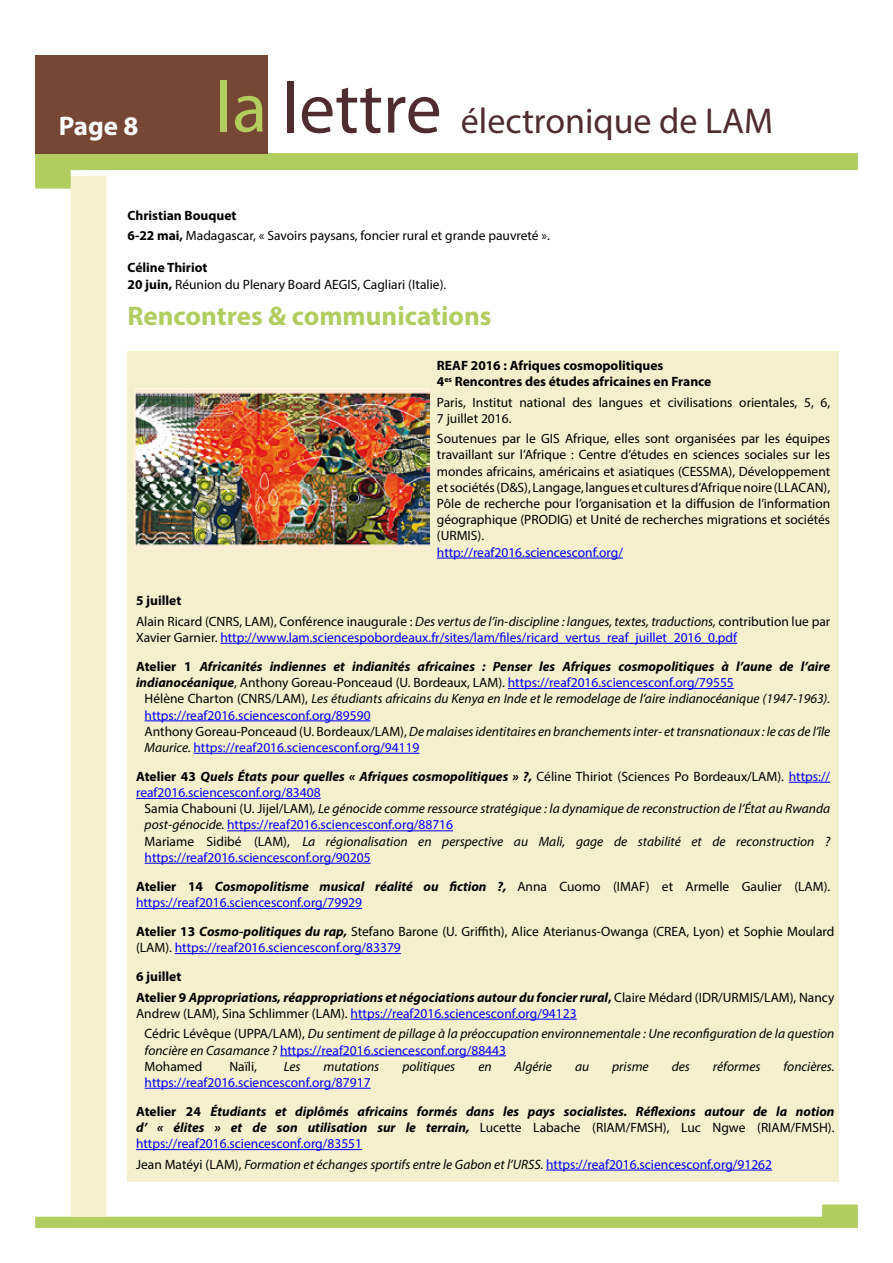
<style>
.page{position:relative;width:893px;height:1263px;background:#fff}
.page>*{position:absolute;margin:0;border:0;box-sizing:border-box;transform-origin:0 0}
.t1{font:36px "Myriad Pro";color:#4e2c30}
.t2{font:700 27px "Myriad Pro";color:#b2cd5f}
.t3{font:700 27px "Myriad Pro";color:#fff}
.t4{font:italic 13.5px/16.2px "Myriad Pro";color:#000}
.t5{font:13.5px/16.2px "Myriad Pro";color:#000}
.t6{font:italic 700 13.5px/16.2px "Myriad Pro";color:#000}
.t7{font:13.5px/29px "Myriad Pro";color:#00f}
.t8{font:700 13.5px/16.2px "Myriad Pro";color:#000}
.s1{font-size:72px;color:#b2cd5e}
.s2{font-size:72px}
.s3{font-weight:700}
.s4{font-style:italic}
.s5{color:#000}
.s6{font-weight:700;color:#000}
.s7{font-weight:700;font-style:italic;color:#000}
.s8{font-style:normal}
.s9{font-style:normal;color:#00f}
.s10{font-weight:400;font-style:normal}
.s11{font-weight:400;font-style:normal;color:#00f}
.s12{font-weight:700;font-style:italic}
.s13{color:#00f}
.s14{font-style:italic;color:#000}
</style>
<div class="page">
<div style="left:128px;top:351px;width:711px;height:831px;background:#f4efcd"></div>
<svg style="left:35px;top:1204px;width:823px;height:24px"></svg>
<div style="left:71px;top:176px;width:35px;height:1041px;background:#f4efcd"></div>
<svg style="left:35px;top:153px;width:823px;height:36px"></svg>
<div style="left:35px;top:55px;width:232px;height:99px;background:#764734"></div>
<hr style="left:437px;top:558px;width:186px;height:1px;background:#00f">
<hr style="left:220px;top:643px;width:517px;height:1px;background:#00f">
<hr style="left:508px;top:688px;width:226px;height:1px;background:#00f">
<hr style="left:145px;top:720px;width:226px;height:1px;background:#00f">
<hr style="left:193px;top:753px;width:226px;height:1px;background:#00f">
<hr style="left:789px;top:782px;width:41px;height:1px;background:#00f">
<hr style="left:136px;top:798px;width:185px;height:1px;background:#00f">
<hr style="left:227px;top:830px;width:226px;height:1px;background:#00f">
<hr style="left:145px;top:863px;width:226px;height:1px;background:#00f">
<hr style="left:136px;top:908px;width:226px;height:1px;background:#00f">
<hr style="left:175px;top:953px;width:226px;height:1px;background:#00f">
<hr style="left:351px;top:1019px;width:226px;height:1px;background:#00f">
<hr style="left:280px;top:1055px;width:226px;height:1px;background:#00f">
<hr style="left:145px;top:1088px;width:226px;height:1px;background:#00f">
<hr style="left:136px;top:1149px;width:226px;height:1px;background:#00f">
<hr style="left:546px;top:1170px;width:226px;height:1px;background:#00f">
<img style="left:135px;top:389px;width:295px;height:160px">
<h2 class="t3" style="left:59px;top:108px;width:81px">Page 8</h2>
<h1 class="t1" style="left:215px;top:98px;width:559px"><span class="s1">la</span> <span class="s2">lettre</span> électronique de LAM</h1>
<p class="t5" style="left:128px;top:205px;width:424px;line-height:20.4px"><span class="s3">Christian Bouquet<br>6-22 mai,</span> Madagascar, « Savoirs paysans, foncier rural et grande pauvreté ».</p>
<p class="t5" style="left:128px;top:260px;width:320px"><span class="s3">Céline Thiriot<br>20 juin,</span> Réunion du Plenary Board AEGIS, Cagliari (Italie).</p>
<h2 class="t2" style="left:128px;top:299px;width:365px">Rencontres &amp; communications</h2>
<p class="t8" style="left:437px;top:357px;width:276px">REAF 2016 : Afriques cosmopolitiques<br>4<sup>es</sup> Rencontres des études africaines en France</p>
<p class="t5" style="left:437px;top:394px;width:395px">Paris, Institut national des langues et civilisations orientales, 5, 6,<br>7 juillet 2016.</p>
<p class="t5" style="left:437px;top:430px;width:395px;text-align:justify">Soutenues par le GIS Afrique, elles sont organisées par les équipes travaillant sur l’Afrique : Centre d’études en sciences sociales sur les mondes africains, américains et asiatiques (CESSMA), Développement et sociétés (D&amp;S), Langage, langues et cultures d’Afrique noire (LLACAN), Pôle de recherche pour l’organisation et la diffusion de l’information géographique (PRODIG) et Unité de recherches migrations et sociétés (URMIS).</p>
<p class="t7" style="left:437px;top:537px;width:188px">http://reaf2016.sciencesconf.org/</p>
<p class="t5" style="left:136px;top:590px;width:696px;line-height:20.4px"><span class="s3">5 juillet<br></span>Alain Ricard (CNRS, LAM), Conférence inaugurale : <span class="s4">Des vertus de l’in-discipline : langues, textes, traductions,</span> contribution lue par</p>
<p class="t7" style="left:136px;top:623px;width:696px"><span class="s5">Xavier Garnier.</span> http://www.lam.sciencespobordeaux.fr/sites/lam/files/ricard_vertus_reaf_juillet_2016_0.pdf<br><span class="s6">Atelier 1</span> <span class="s7">Africanités indiennes et indianités africaines : Penser les Afriques cosmopolitiques à l’aune de l’aire</span></p>
<p class="t4" style="left:145px;top:674px;width:687px;text-indent:-9px"><span class="s3">indianocéanique</span><span class="s8">, Anthony Goreau-Ponceaud (U. Bordeaux, LAM).</span> <span class="s9">https://reaf2016.sciencesconf.org/79555<br></span><span class="s8">Hélène Charton (CNRS/LAM),</span> Les étudiants africains du Kenya en Inde et le remodelage de l’aire indianocéanique (1947-1963). <span class="s9">https://reaf2016.sciencesconf.org/89590<br></span><span class="s8">Anthony Goreau-Ponceaud (U. Bordeaux/LAM),</span> De malaises identitaires en branchements inter- et transnationaux : le cas de l’île Maurice. <span class="s9">https://reaf2016.sciencesconf.org/94119</span></p>
<p class="t6" style="left:136px;top:768px;width:696px"><span class="s8">Atelier 43</span> Quels États pour quelles « Afriques cosmopolitiques » ?, <span class="s10">Céline Thiriot (Sciences Po Bordeaux/LAM).</span> <span class="s11">https:// reaf2016.sciencesconf.org/83408</span></p>
<p class="t4" style="left:145px;top:800px;width:687px"><span class="s8">Samia Chabouni (U. Jijel/LAM)</span>, Le génocide comme ressource stratégique : la dynamique de reconstruction de l’État au Rwanda post-génocide. <span class="s9">https://reaf2016.sciencesconf.org/88716<br></span><span class="s8">Mariame Sidibé (LAM),</span> La régionalisation en perspective au Mali, gage de stabilité et de reconstruction ? <span class="s9">https://reaf2016.sciencesconf.org/90205</span></p>
<p class="t6" style="left:136px;top:878px;width:696px"><span class="s8">Atelier 14</span> Cosmopolitisme musical réalité ou fiction ?, <span class="s10">Anna Cuomo (IMAF) et Armelle Gaulier (LAM). </span><span class="s11">https://reaf2016.sciencesconf.org/79929</span></p>
<p class="t5" style="left:136px;top:923px;width:700px"><span class="s3">Atelier 13</span> <span class="s12">Cosmo-politiques du rap,</span> Stefano Barone (U. Griffith), Alice Aterianus-Owanga (CREA, Lyon) et Sophie Moulard (LAM). <span class="s13">https://reaf2016.sciencesconf.org/83379</span></p>
<p class="t6" style="left:136px;top:966px;width:700px;line-height:20.4px"><span class="s8">6 juillet<br>Atelier 9</span> Appropriations, réappropriations et négociations autour du foncier rural<span class="s8">,</span> <span class="s10">Claire Médard (IDR/URMIS/LAM), Nancy</span></p>
<p class="t4" style="left:145px;top:1003px;width:691px;line-height:20.4px;text-indent:-9px"><span class="s8">Andrew (LAM), Sina Schlimmer (LAM).</span> <span class="s9">https://reaf2016.sciencesconf.org/94123<br></span><span class="s8">Cédric Lévêque (UPPA/LAM),</span> Du sentiment de pillage à la préoccupation environnementale : Une reconfiguration de la question</p>
<p class="t7" style="left:145px;top:1042px;width:363px;line-height:16.2px"><span class="s14">foncière en Casamance ?</span> https://reaf2016.sciencesconf.org/88443<br><span class="s5">Mohamed</span></p>
<p class="t5" style="left:229px;top:1058px;width:29px">Naïli,</p>
<p class="t4" style="left:284px;top:1058px;width:18px">Les</p>
<p class="t4" style="left:324px;top:1058px;width:57px">mutations</p>
<p class="t4" style="left:402px;top:1058px;width:55px">politiques</p>
<p class="t4" style="left:478px;top:1058px;width:15px">en</p>
<p class="t4" style="left:515px;top:1058px;width:39px">Algérie</p>
<p class="t4" style="left:575px;top:1058px;width:16px">au</p>
<p class="t4" style="left:612px;top:1058px;width:38px">prisme</p>
<p class="t4" style="left:672px;top:1058px;width:20px">des</p>
<p class="t4" style="left:713px;top:1058px;width:49px">réformes</p>
<p class="t4" style="left:783px;top:1058px;width:53px">foncières.</p>
<p class="t6" style="left:136px;top:1067px;width:700px;line-height:29px;text-indent:9px"><span class="s11">https://reaf2016.sciencesconf.org/87917<br></span><span class="s8">Atelier 24</span> Étudiants et diplômés africains formés dans les pays socialistes. Réflexions autour de la notion</p>
<p class="t5" style="left:136px;top:1119px;width:700px"><span class="s12">d’ « élites » et de son utilisation sur le terrain,</span> Lucette Labache (RIAM/FMSH), Luc Ngwe (RIAM/FMSH). <span class="s13">https://reaf2016.sciencesconf.org/83551</span></p>
<p class="t4" style="left:136px;top:1156px;width:638px"><span class="s8">Jean Matéyi (LAM),</span> Formation et échanges sportifs entre le Gabon et l’URSS. <span class="s9">https://reaf2016.sciencesconf.org/91262</span></p>
</div>
